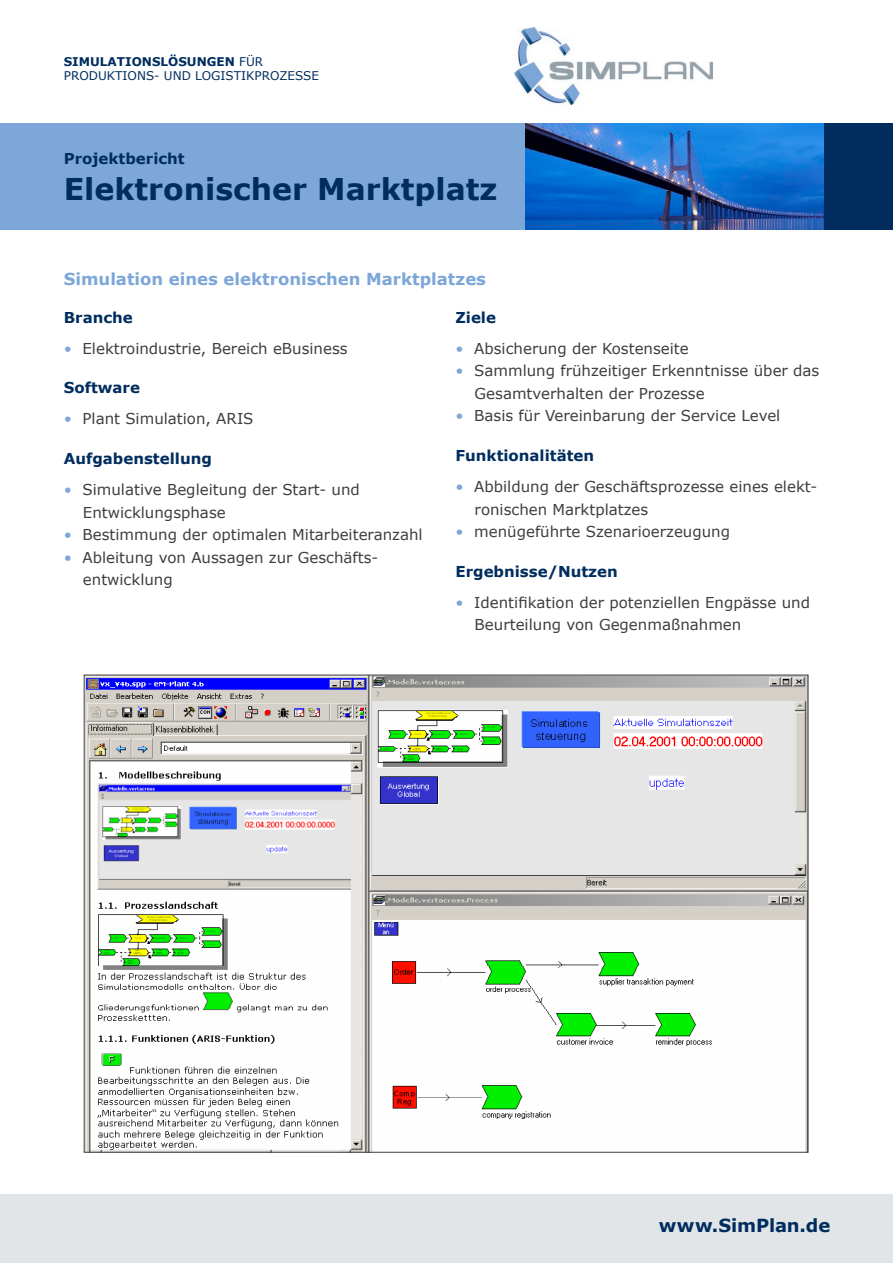
<style>
.page{position:relative;width:893px;height:1263px;background:#fff}
.page>*{position:absolute;margin:0;border:0;box-sizing:border-box;transform-origin:0 0}
.t1{font:700 30px "Verdana";color:#002d5e}
.Absatzformat_betz{font:700 18px "Verdana";letter-spacing:-.005em;color:#002d5e}
.t2{font:700 16.5px "Verdana";color:#7ca7d8}
.t3{font:15px "Verdana";color:#3e3e3f}
.t4{font:700 15px "Verdana";color:#002d5e}
.t5{font:12px "Verdana";color:#002d5e}
.t6{font:700 12px "Verdana";color:#002d5e}
.s1{font-weight:400}
.s2{color:#7ca7d8}
</style>
<div class="page">
<div style="left:0;top:123px;width:893px;height:107px;background:#002d5e"></div>
<div style="left:0;top:123px;width:584px;height:107px;background:#7ca7d8"></div>
<img style="left:525px;top:123px;width:298px;height:107px">
<img style="left:515px;top:28px;width:197px;height:77px">
<div style="left:0;top:1194px;width:893px;height:69px;background:#e1e5e8"></div>
<img style="left:86px;top:677px;width:720px;height:473px">
<p class="t6" style="left:64px;top:54px;width:201px">SIMULATIONSLÖSUNGEN <span class="s1">FÜR</span></p>
<p class="t5" style="left:64px;top:68px;width:257px">PRODUKTIONS- UND LOGISTIKPROZESSE</p>
<p class="t4" style="left:64px;top:149px;width:123px">Projektbericht</p>
<p class="t1" style="left:64px;top:170px;width:435px">Elektronischer Marktplatz</p>
<p class="t2" style="left:64px;top:268px;width:424px">Simulation eines elektronischen Marktplatzes</p>
<p class="t4" style="left:64px;top:308px;width:71px">Branche</p>
<p class="t3" style="left:64px;top:339px;width:285px"><span class="s2">•</span> Elektroindustrie, Bereich eBusiness</p>
<p class="t4" style="left:64px;top:378px;width:78px">Software</p>
<p class="t3" style="left:64px;top:409px;width:191px"><span class="s2">•</span> Plant Simulation, ARIS</p>
<p class="t4" style="left:64px;top:449px;width:150px">Aufgabenstellung</p>
<p class="t3" style="left:64px;top:480px;width:298px"><span class="s2">•</span> Simulative Begleitung der Start- und</p>
<p class="t3" style="left:83px;top:502px;width:144px">Entwicklungsphase</p>
<p class="t3" style="left:64px;top:525px;width:360px"><span class="s2">•</span> Bestimmung der optimalen Mitarbeiteranzahl</p>
<p class="t3" style="left:64px;top:547px;width:316px"><span class="s2">•</span> Ableitung von Aussagen zur Geschäfts-</p>
<p class="t3" style="left:83px;top:570px;width:91px">entwicklung</p>
<p class="t4" style="left:455px;top:308px;width:42px">Ziele</p>
<p class="t3" style="left:455px;top:339px;width:235px"><span class="s2">•</span> Absicherung der Kostenseite</p>
<p class="t3" style="left:455px;top:361px;width:365px"><span class="s2">•</span> Sammlung frühzeitiger Erkenntnisse über das</p>
<p class="t3" style="left:475px;top:384px;width:232px">Gesamtverhalten der Prozesse</p>
<p class="t3" style="left:455px;top:406px;width:326px"><span class="s2">•</span> Basis für Vereinbarung der Service Level</p>
<p class="t4" style="left:455px;top:446px;width:140px">Funktionalitäten</p>
<p class="t3" style="left:455px;top:477px;width:363px"><span class="s2">•</span> Abbildung der Geschäftsprozesse eines elekt-</p>
<p class="t3" style="left:475px;top:499px;width:175px">ronischen Marktplatzes</p>
<p class="t3" style="left:455px;top:522px;width:276px"><span class="s2">•</span> menügeführte Szenarioerzeugung</p>
<p class="t4" style="left:455px;top:561px;width:164px">Ergebnisse/Nutzen</p>
<p class="t3" style="left:455px;top:592px;width:356px"><span class="s2">•</span> Identifikation der potenziellen Engpässe und</p>
<p class="t3" style="left:475px;top:615px;width:268px">Beurteilung von Gegenmaßnahmen</p>
<p class="Absatzformat_betz" style="left:659px;top:1214px;width:173px">www.SimPlan.de</p>
</div>
